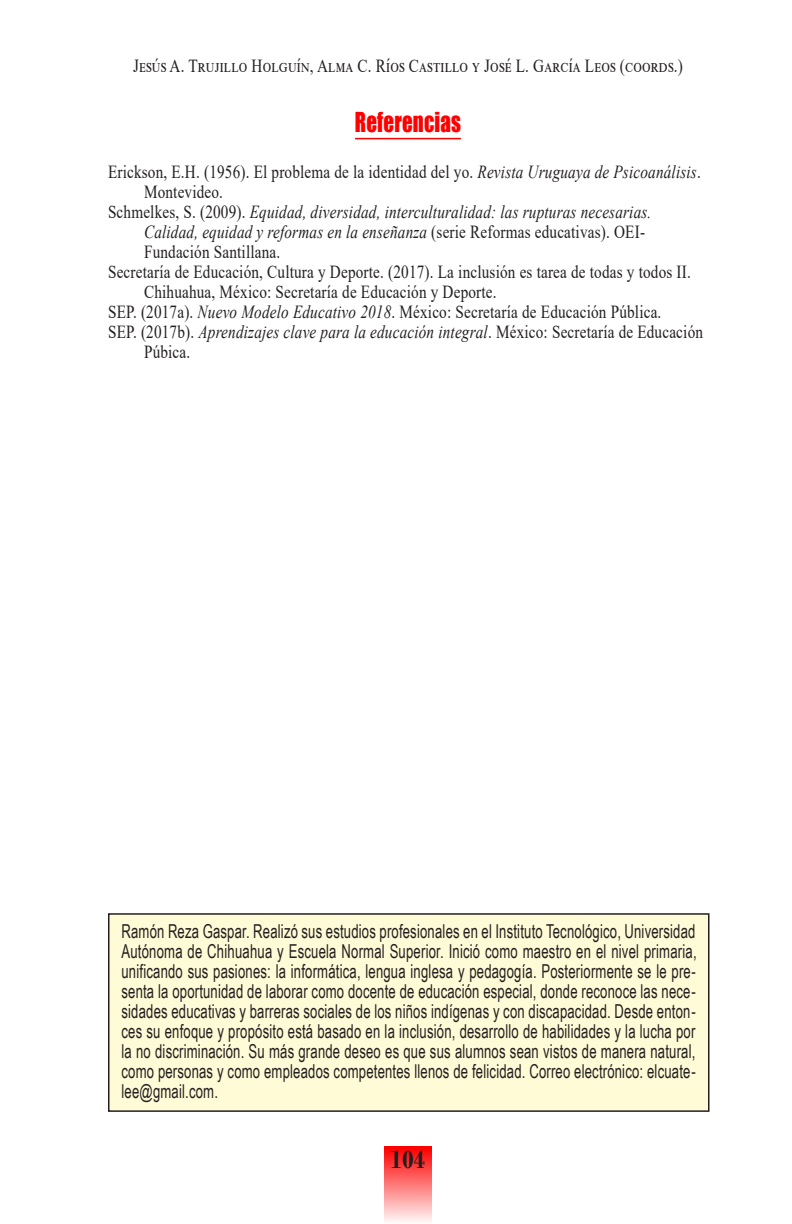
<style>
.page{position:relative;width:792px;height:1224px;background:#fff}
.page>*{position:absolute;margin:0;border:0;box-sizing:border-box;transform-origin:0 0}
.t1{font:700 26.4px "Bodoni";color:#231f20;scale:.86 1}
.t2{font:25.2px "Impact";letter-spacing:.01em;color:#f00;scale:.83 1}
.t3{font:19.2px/20px "Arial Narrow";letter-spacing:.01em;color:#231f20;text-align:justify;scale:.83 1}
.t4{font:18.4px "Times New Roman";letter-spacing:.01em;color:#231f20;scale:.83 1}
.t5{font:italic 18.4px "Times New Roman";letter-spacing:.015em;color:#231f20;scale:.83 1}
.s1{font-style:italic}
.s2{font-style:normal}
</style>
<div class="page">
<div style="left:384px;top:1146px;width:48px;height:78px;background:linear-gradient(to bottom,#f00,#fff7f7)"></div>
<hr style="left:355px;top:138px;width:106px;height:1px;background:#f00">
<div style="left:109px;top:914px;width:600px;height:197px;background:#fffbd6"></div>
<div style="left:108px;top:913px;width:602px;height:199px;border:2px solid #231f20"></div>
<p class="t4" style="left:133px;top:56px;width:664px">Jesús A. Trujillo Holguín, Alma C. Ríos Castillo y José L. García Leos (coords.)</p>
<h2 class="t2" style="left:355px;top:106px;width:129px">Referencias</h2>
<p class="t4" style="left:108px;top:161px;width:716px">Erickson, E.H. (1956). El problema de la identidad del yo. <span class="s1">Revista Uruguaya de Psicoanálisis</span>.</p>
<p class="t4" style="left:144px;top:181px;width:97px">Montevideo.</p>
<p class="t5" style="left:108px;top:201px;width:656px"><span class="s2">Schmelkes, S. (2009).</span> Equidad, diversidad, interculturalidad: las rupturas necesarias.</p>
<p class="t5" style="left:144px;top:221px;width:605px">Calidad, equidad y reformas en la enseñanza <span class="s2">(serie Reformas educativas). OEI-</span></p>
<p class="t4" style="left:144px;top:241px;width:166px">Fundación Santillana.</p>
<p class="t4" style="left:108px;top:261px;width:704px">Secretaría de Educación, Cultura y Deporte. (2017). La inclusión es tarea de todas y todos II.</p>
<p class="t4" style="left:144px;top:281px;width:426px">Chihuahua, México: Secretaría de Educación y Deporte.</p>
<p class="t4" style="left:108px;top:301px;width:668px">SEP. (2017a). <span class="s1">Nuevo Modelo Educativo 2018</span>. México: Secretaría de Educación Pública.</p>
<p class="t4" style="left:108px;top:321px;width:718px">SEP. (2017b). <span class="s1">Aprendizajes clave para la educación integral</span>. México: Secretaría de Educación</p>
<p class="t4" style="left:144px;top:341px;width:57px">Púbica.</p>
<p class="t3" style="left:122px;top:921px;width:694px">Ramón Reza Gaspar. Realizó sus estudios profesionales en el Instituto Tecnológico, Universidad Autónoma de Chihuahua y Escuela Normal Superior. Inició como maestro en el nivel primaria, unificando sus pasiones: la informática, lengua inglesa y pedagogía. Posteriormente se le pre&shy;senta la oportunidad de laborar como docente de educación especial, donde reconoce las nece&shy;sidades educativas y barreras sociales de los niños indígenas y con discapacidad. Desde enton&shy;ces su enfoque y propósito está basado en la inclusión, desarrollo de habilidades y la lucha por la no discriminación. Su más grande deseo es que sus alumnos sean vistos de manera natural, como personas y como empleados competentes llenos de felicidad. Correo electrónico: elcuate&shy;lee@gmail.com.</p>
<h1 class="t1" style="left:391px;top:1144px;width:41px">104</h1>
</div>
